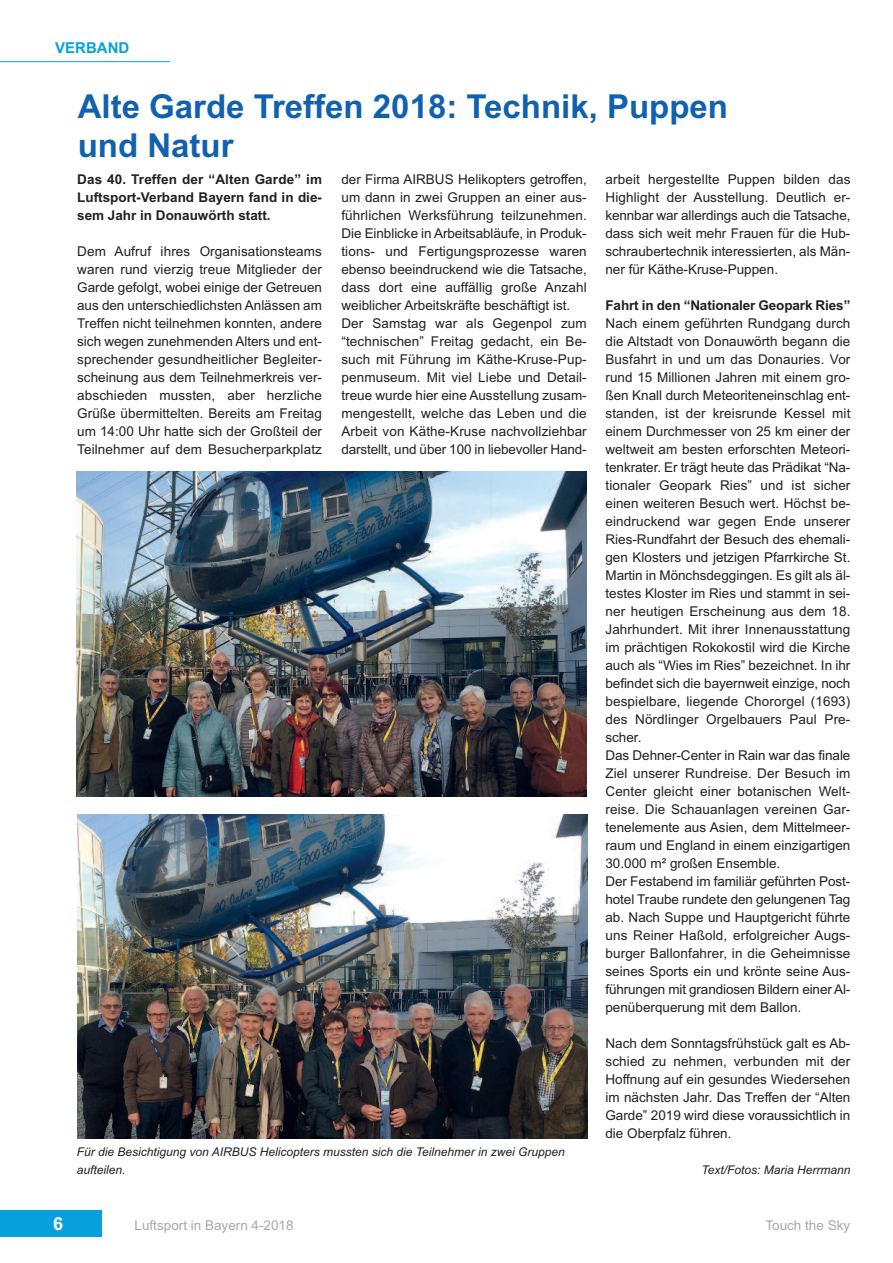
<style>
.page{position:relative;width:893px;height:1263px;background:#fff}
.page>*{position:absolute;margin:0;border:0;box-sizing:border-box;transform-origin:0 0}
.t1{font:700 33px/39.6px "Arial";color:#1161af}
.t2{font:700 18px "Arial";color:#fff}
.t3{font:700 15px "Arial";color:#08a0dc}
.t4{font:13.5px/18px "Arial";color:#231f20;text-align:justify}
.t5{font:700 13.5px/18px "Arial";color:#231f20;text-align:justify}
.t6{font:13.5px "Arial";color:#a8a9ad}
.t7{font:italic 12px/18px "Arial";color:#231f20}
</style>
<div class="page">
<div style="left:0;top:1211px;width:101px;height:26px;background:#08a0dc"></div>
<hr style="left:0;top:61px;width:170px;height:1px;background:#08a0dc">
<img style="left:77px;top:814px;width:510px;height:325px">
<img style="left:77px;top:471px;width:510px;height:325px">
<p class="t3" style="left:55px;top:39px;width:76px">VERBAND</p>
<h1 class="t1" style="left:78px;top:86px;width:652px">Alte Garde Treffen 2018: Technik, Puppen und Natur</h1>
<p class="t4" style="left:341px;top:170px;width:247px;text-align:left">der Firma AIRBUS Helikopters getroffen, um dann in zwei Gruppen an einer aus&shy;führlichen Werksführung teilzunehmen.<br>Die Einblicke in Arbeitsabläufe, in Produk&shy;tions- und Fertigungsprozesse waren ebenso beeindruckend wie die Tatsache, dass dort eine auffällig große Anzahl weiblicher Arbeitskräfte beschäftigt ist.<br>Der Samstag war als Gegenpol zum “technischen” Freitag gedacht, ein Be&shy;such mit Führung im Käthe-Kruse-Pup&shy;penmuseum. Mit viel Liebe und Detail&shy;treue wurde hier eine Ausstellung zusam&shy;mengestellt, welche das Leben und die Arbeit von Käthe-Kruse nachvollziehbar darstellt, und über 100 in liebevoller Hand-</p>
<p class="t4" style="left:605px;top:170px;width:246px">arbeit hergestellte Puppen bilden das Highlight der Ausstellung. Deutlich er&shy;kennbar war allerdings auch die Tatsache, dass sich weit mehr Frauen für die Hub&shy;schraubertechnik interessierten, als Män&shy;ner für Käthe-Kruse-Puppen.</p>
<p class="t5" style="left:77px;top:170px;width:246px">Das 40. Treffen der “Alten Garde” im Luftsport-Verband Bayern fand in die&shy;sem Jahr in Donauwörth statt.</p>
<p class="t4" style="left:77px;top:242px;width:246px">Dem Aufruf ihres Organisationsteams waren rund vierzig treue Mitglieder der Garde gefolgt, wobei einige der Getreuen aus den unterschiedlichsten Anlässen am Treffen nicht teilnehmen konnten, andere sich wegen zunehmenden Alters und ent&shy;sprechender gesundheitlicher Begleiter&shy;scheinung aus dem Teilnehmerkreis ver&shy;abschieden mussten, aber herzliche Grüße übermittelten. Bereits am Freitag um 14:00 Uhr hatte sich der Großteil der Teilnehmer auf dem Besucherparkplatz</p>
<p class="t5" style="left:605px;top:296px;width:246px">Fahrt in den “Nationaler Geopark Ries”</p>
<p class="t4" style="left:605px;top:314px;width:246px;text-align:left">Nach einem geführten Rundgang durch die Altstadt von Donauwörth begann die Busfahrt in und um das Donauries. Vor rund 15 Millionen Jahren mit einem gro&shy;ßen Knall durch Meteoriteneinschlag ent&shy;standen, ist der kreisrunde Kessel mit einem Durchmesser von 25 km einer der weltweit am besten erforschten Meteori&shy;tenkrater. Er trägt heute das Prädikat “Na&shy;tionaler Geopark Ries” und ist sicher einen weiteren Besuch wert. Höchst be&shy;eindruckend war gegen Ende unserer Ries-Rundfahrt der Besuch des ehemali&shy;gen Klosters und jetzigen Pfarrkirche St.<br>Martin in Mönchsdeggingen. Es gilt als äl&shy;testes Kloster im Ries und stammt in sei&shy;ner heutigen Erscheinung aus dem 18.<br>Jahrhundert. Mit ihrer Innenausstattung im prächtigen Rokokostil wird die Kirche auch als “Wies im Ries” bezeichnet. In ihr befindet sich die bayernweit einzige, noch bespielbare, liegende Chororgel (1693) des Nördlinger Orgelbauers Paul Pre&shy;scher.<br>Das Dehner-Center in Rain war das finale Ziel unserer Rundreise. Der Besuch im Center gleicht einer botanischen Welt&shy;reise. Die Schauanlagen vereinen Gar&shy;tenelemente aus Asien, dem Mittelmeer&shy;raum und England in einem einzigartigen 30.000 m² großen Ensemble.<br>Der Festabend im familiär geführten Post&shy;hotel Traube rundete den gelungenen Tag ab. Nach Suppe und Hauptgericht führte uns Reiner Haßold, erfolgreicher Augs&shy;burger Ballonfahrer, in die Geheimnisse seines Sports ein und krönte seine Aus&shy;führungen mit grandiosen Bildern einer Al&shy;penüberquerung mit dem Ballon.</p>
<p class="t4" style="left:605px;top:1034px;width:246px">Nach dem Sonntagsfrühstück galt es Ab&shy;schied zu nehmen, verbunden mit der Hoffnung auf ein gesundes Wiedersehen im nächsten Jahr. Das Treffen der “Alten Garde” 2019 wird diese voraussichtlich in die Oberpfalz führen.</p>
<p class="t7" style="left:701px;top:1161px;width:150px">Text/Fotos: Maria Herrmann</p>
<p class="t7" style="left:77px;top:1143px;width:490px">Für die Besichtigung von AIRBUS Helicopters mussten sich die Teilnehmer in zwei Gruppen aufteilen.</p>
<h2 class="t2" style="left:53px;top:1213px;width:12px">6</h2>
<p class="t6" style="left:135px;top:1217px;width:161px">Luftsport in Bayern 4-2018</p>
<p class="t6" style="left:765px;top:1217px;width:86px">Touch the Sky</p>
</div>
